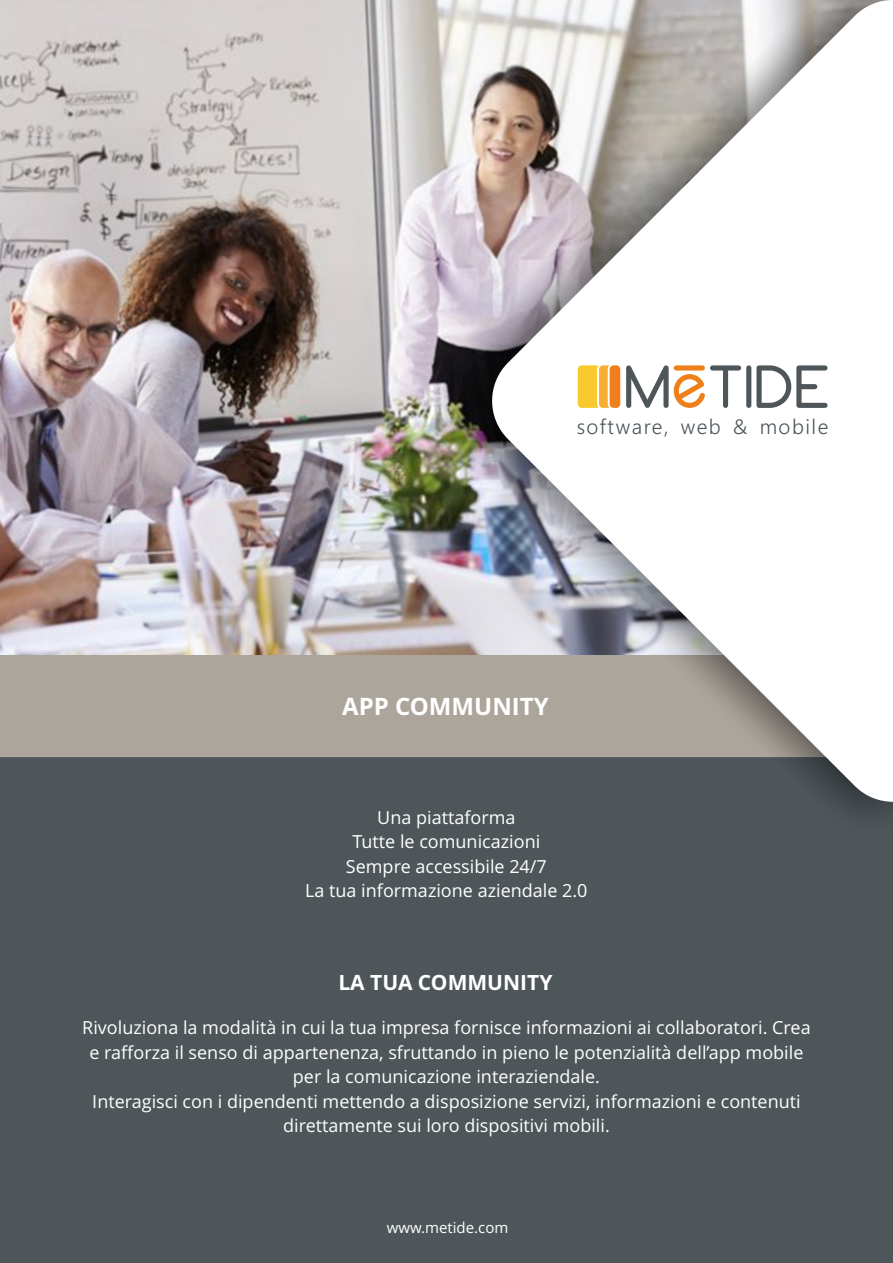
<style>
.page{position:relative;width:893px;height:1263px;background:#fff}
.page>*{position:absolute;margin:0;border:0;box-sizing:border-box;transform-origin:0 0}
.t1{font:700 24px "Open Sans";color:#fff}
.t2{font:700 21px "Open Sans";color:#fff}
.t3{font:300 20.85px "Segoe UI";letter-spacing:.07em;color:#4e565a}
.t4{font:18px/24.5px "Open Sans";color:#fefefe;text-align:center}
.t5{font:18px/24.5px "Open Sans";color:#fff;text-align:center}
.t6{font:15px "Open Sans";color:#fff}
</style>
<div class="page">
<img style="left:0;top:0;width:412px;height:655px">
<div style="left:0;top:757px;width:893px;height:506px;background:#4e565a"></div>
<div style="left:0;top:655px;width:893px;height:102px;background:#aca59b"></div>
<div style="left:412px;top:0;width:481px;height:860px;background:#000;opacity:.49"></div>
<svg style="left:487px;top:0;width:406px;height:802px"></svg>
<svg style="left:626px;top:365px;width:115px;height:43px"></svg>
<div style="left:746px;top:365px;width:5px;height:43px;background:#4e565a;border-radius:3px"></div>
<svg style="left:756px;top:365px;width:71px;height:43px"></svg>
<svg style="left:578px;top:365px;width:31px;height:43px"></svg>
<div style="left:610px;top:365px;width:10px;height:43px;background:#ef7f1a;border-radius:4px"></div>
<p class="t3" style="left:577px;top:419px;width:253px">software, web &amp; mobile</p>
<h1 class="t1" style="left:342px;top:696px;width:208px">APP COMMUNITY</h1>
<p class="t5" style="left:305px;top:807px;width:284px">Una piattaforma<br>Tutte le comunicazioni<br>Sempre accessibile 24/7<br>La tua informazione aziendale 2.0</p>
<p class="t2" style="left:338px;top:974px;width:216px">LA TUA COMMUNITY</p>
<p class="t4" style="left:82px;top:1017px;width:730px">Rivoluziona la modalità in cui la tua impresa fornisce informazioni ai collaboratori. Crea e rafforza il senso di appartenenza, sfruttando in pieno le potenzialità dell’app mobile per la comunicazione interaziendale.</p>
<p class="t4" style="left:92px;top:1091px;width:710px">Interagisci con i dipendenti mettendo a disposizione servizi, informazioni e contenuti direttamente sui loro dispositivi mobili.</p>
<p class="t6" style="left:387px;top:1221px;width:123px">www.metide.com</p>
</div>
